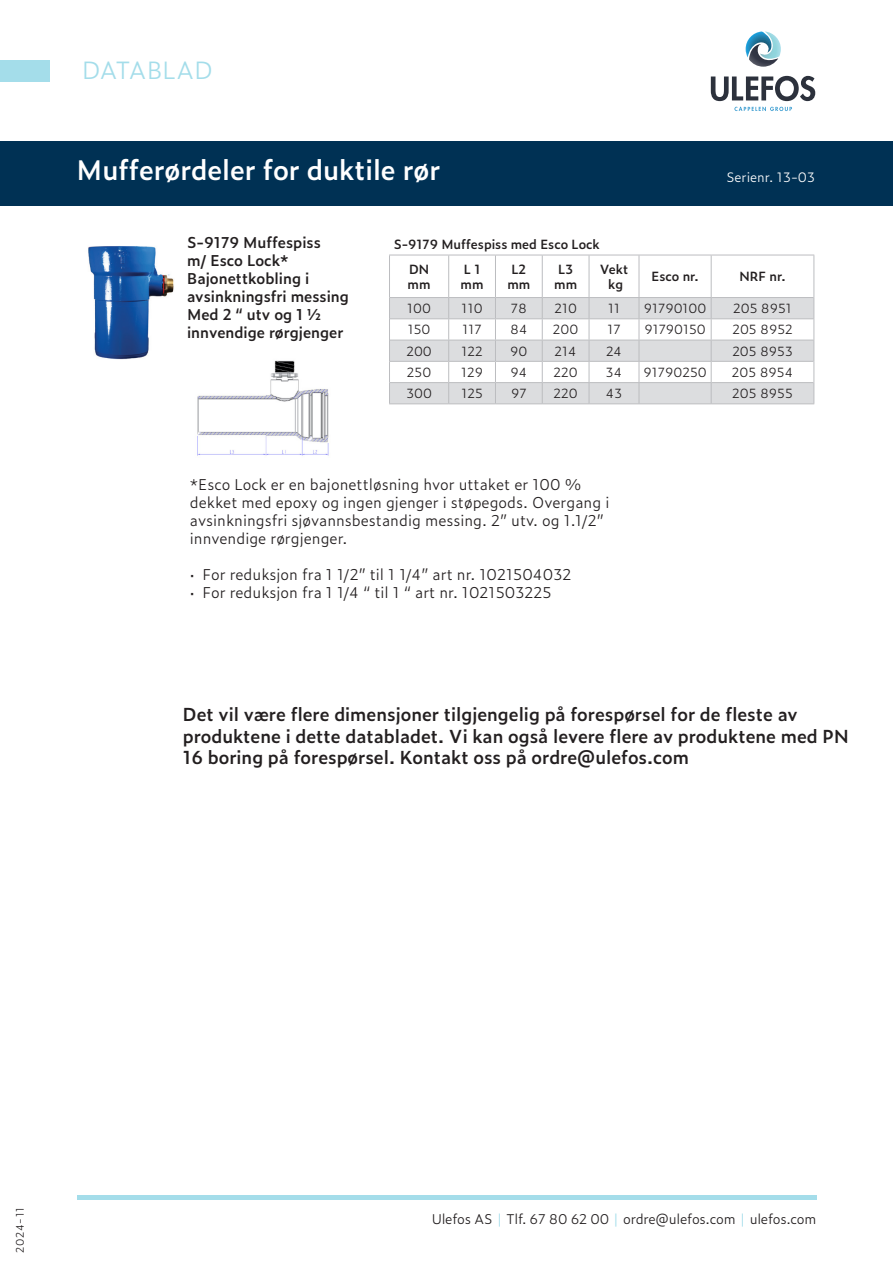
<style>
.page{position:relative;width:893px;height:1263px;background:#fff}
.page>*{position:absolute;margin:0;border:0;box-sizing:border-box;transform-origin:0 0}
.t1{font:600 27px "Zeitung Pro";color:#fff}
.t2{font:300 24px "Zeitung Pro";color:#a4ddea}
.t3{font:600 18px/21.6px "Zeitung Pro";color:#231f20}
.t4{font:300 15px/18px "Zeitung Pro";color:#231f20}
.t5{font:600 15px/18px "Zeitung Pro";color:#231f20}
.t6{font:300 13.5px "Zeitung Pro";letter-spacing:-.02em;color:#231f20}
.t7{font:300 13.05px "Zeitung Pro";color:#fff}
.t8{font:300 12.75px "Zeitung Pro";color:#231f20}
.t9{font:600 12.75px/15.3px "Zeitung Pro";color:#231f20;text-align:center}
.t10{font:300 10.5px "Zeitung Pro";letter-spacing:.06em;color:#231f20}
.s1{font-size:12px}
.s2{color:#a4ddea}
</style>
<div class="page">
<img style="left:197px;top:360px;width:132px;height:96px">
<svg style="left:389px;top:255px;width:425px;height:149px"></svg>
<img style="left:88px;top:246px;width:86px;height:114px">
<div style="left:0;top:141px;width:893px;height:64px;background:#003154"></div>
<hr style="left:77px;top:1195px;width:739px;height:4px;background:#a4ddea">
<div style="left:0;top:61px;width:50px;height:21px;background:#a4ddea"></div>
<svg style="left:734px;top:107px;width:58px;height:4px"></svg>
<svg style="left:746px;top:31px;width:35px;height:36px"></svg>
<svg style="left:711px;top:76px;width:104px;height:25px"></svg>
<h2 class="t2" style="left:82px;top:52px;width:132px">DATABLAD</h2>
<h1 class="t1" style="left:77px;top:149px;width:365px">Mufferørdeler for duktile rør</h1>
<p class="t7" style="left:726px;top:167px;width:90px">Serienr. 13-03</p>
<p class="t5" style="left:187px;top:232px;width:163px">S-9179 Muffespiss<br>m/ Esco Lock*<br>Bajonettkobling i avsinkningsfri messing<br>Med 2 “ utv og 1 ½ innvendige rørgjenger</p>
<p class="t9" style="left:409px;top:232px;width:192px;line-height:24.5px;text-align:left;text-indent:-15px">S-9179 Muffespiss med Esco Lock<br>DN</p>
<p class="t9" style="left:408px;top:276px;width:24px">mm</p>
<p class="t9" style="left:461px;top:261px;width:24px;text-align:left">L 1 mm</p>
<p class="t9" style="left:507px;top:261px;width:24px">L2 mm</p>
<p class="t9" style="left:554px;top:261px;width:24px">L3 mm</p>
<p class="t9" style="left:600px;top:261px;width:30px">Vekt kg</p>
<p class="t9" style="left:651px;top:268px;width:49px">Esco nr.</p>
<p class="t9" style="left:740px;top:268px;width:47px">NRF nr.</p>
<p class="t8" style="left:407px;top:299px;width:25px">100</p>
<p class="t8" style="left:462px;top:299px;width:22px">110</p>
<p class="t8" style="left:511px;top:299px;width:18px">78</p>
<p class="t8" style="left:554px;top:299px;width:24px">210</p>
<p class="t8" style="left:608px;top:299px;width:14px">11</p>
<p class="t8" style="left:644px;top:299px;width:64px">91790100</p>
<p class="t8" style="left:733px;top:299px;width:60px">205 8951</p>
<p class="t8" style="left:408px;top:320px;width:24px">150</p>
<p class="t8" style="left:462px;top:320px;width:21px">117</p>
<p class="t8" style="left:510px;top:320px;width:19px">84</p>
<p class="t8" style="left:553px;top:320px;width:27px">200</p>
<p class="t8" style="left:607px;top:320px;width:15px">17</p>
<p class="t8" style="left:644px;top:320px;width:63px">91790150</p>
<p class="t8" style="left:732px;top:320px;width:62px">205 8952</p>
<p class="t8" style="left:406px;top:341px;width:27px">200</p>
<p class="t8" style="left:461px;top:341px;width:23px">122</p>
<p class="t8" style="left:510px;top:341px;width:19px">90</p>
<p class="t8" style="left:555px;top:341px;width:24px">214</p>
<p class="t8" style="left:606px;top:341px;width:18px">24</p>
<p class="t8" style="left:732px;top:341px;width:62px">205 8953</p>
<p class="t8" style="left:407px;top:363px;width:26px">250</p>
<p class="t8" style="left:461px;top:363px;width:24px">129</p>
<p class="t8" style="left:510px;top:363px;width:18px">94</p>
<p class="t8" style="left:554px;top:363px;width:26px">220</p>
<p class="t8" style="left:606px;top:363px;width:18px">34</p>
<p class="t8" style="left:643px;top:363px;width:65px">91790250</p>
<p class="t8" style="left:732px;top:363px;width:63px">205 8954</p>
<p class="t8" style="left:406px;top:384px;width:27px">300</p>
<p class="t8" style="left:461px;top:384px;width:23px">125</p>
<p class="t8" style="left:511px;top:384px;width:17px">97</p>
<p class="t8" style="left:554px;top:384px;width:26px">220</p>
<p class="t8" style="left:606px;top:384px;width:18px">43</p>
<p class="t8" style="left:732px;top:384px;width:62px">205 8955</p>
<p class="t4" style="left:190px;top:475px;width:421px">*Esco Lock er en bajonettløsning hvor uttaket er 100 % dekket med epoxy og ingen gjenger i støpegods. Overgang i avsinkningsfri sjøvannsbestandig messing. 2” utv. og 1.1/2” innvendige rørgjenger.</p>
<p class="t4" style="left:190px;top:565px;width:383px"><span class="s1">•</span> For reduksjon fra 1 1/2” til 1 1/4” art nr. 1021504032</p>
<p class="t4" style="left:190px;top:583px;width:363px"><span class="s1">•</span> For reduksjon fra 1 1/4 “ til 1 “ art nr. 1021503225</p>
<p class="t3" style="left:183px;top:703px;width:667px">Det vil være flere dimensjoner tilgjengelig på forespørsel for de fleste av produktene i dette databladet. Vi kan også levere flere av produktene med PN<br>16 boring på forespørsel. Kontakt oss på ordre@ulefos.com</p>
<p class="t10" style="left:12px;top:1253px;width:48px;rotate:-90deg">2024-11</p>
<p class="t6" style="left:432px;top:1208px;width:386px">Ulefos AS <span class="s2">|</span> Tlf. 67 80 62 00 <span class="s2">|</span> ordre@ulefos.com <span class="s2">|</span> ulefos.com</p>
</div>
